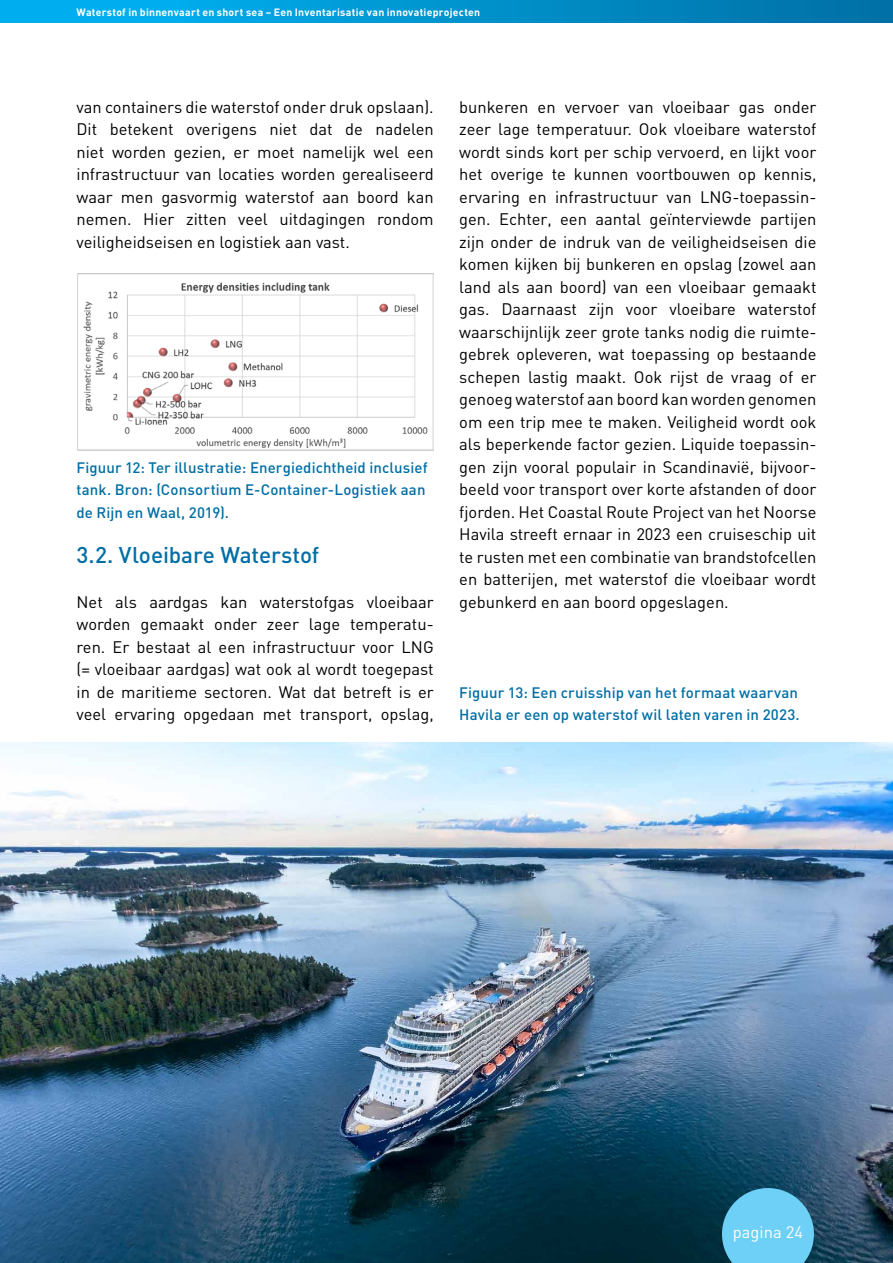
<style>
.page{position:relative;width:893px;height:1263px;background:#fff}
.page>*{position:absolute;margin:0;border:0;box-sizing:border-box;transform-origin:0 0}
.t1{font:500 22.5px "DIN";letter-spacing:-.005em;color:#006ea5}
.t2{font:16.5px/22.5px "DIN";color:#000;text-align:justify}
.t3{font:16.5px "DIN";color:#fff}
.t4{font:500 15px/22.5px "DIN";letter-spacing:.005em;color:#006ea5}
.t5{font:700 10.5px "DIN";letter-spacing:.02em;color:#fff}
</style>
<div class="page">
<img style="left:77px;top:273px;width:357px;height:177px">
<img style="left:0;top:742px;width:893px;height:521px">
<svg style="left:722px;top:1188px;width:92px;height:75px;background:#5eb8dc"></svg>
<div style="left:0;top:0;width:893px;height:22px;background:linear-gradient(to right,#00b7f8,#0071a5)"></div>
<p class="t5" style="left:77px;top:5px;width:405px">Waterstof in binnenvaart en short sea – Een Inventarisatie van innovatieprojecten</p>
<p class="t2" style="left:77px;top:95px;width:359px">van containers die waterstof onder druk opslaan).<br>Dit betekent overigens niet dat de nadelen niet worden gezien, er moet namelijk wel een infrastructuur van locaties worden gerealiseerd waar men gasvormig waterstof aan boord kan nemen. Hier zitten veel uitdagingen rondom veiligheidseisen en logistiek aan vast.</p>
<p class="t4" style="left:77px;top:455px;width:353px">Figuur 12: Ter illustratie: Energiedichtheid inclusief tank. Bron: (Consortium E-Container-Logistiek aan de Rijn en Waal, 2019).</p>
<h1 class="t1" style="left:77px;top:540px;width:244px">3.2. Vloeibare Waterstof</h1>
<p class="t2" style="left:77px;top:590px;width:359px">Net als aardgas kan waterstofgas vloeibaar worden gemaakt onder zeer lage temperatu&shy;ren. Er bestaat al een infrastructuur voor LNG (= vloeibaar aardgas) wat ook al wordt toegepast in de maritieme sectoren. Wat dat betreft is er veel ervaring opgedaan met transport, opslag,</p>
<p class="t2" style="left:459px;top:95px;width:359px">bunkeren en vervoer van vloeibaar gas onder zeer lage temperatuur. Ook vloeibare waterstof wordt sinds kort per schip vervoerd, en lijkt voor het overige te kunnen voortbouwen op kennis, ervaring en infrastructuur van LNG-toepassin&shy;gen. Echter, een aantal geïnterviewde partijen zijn onder de indruk van de veiligheidseisen die komen kijken bij bunkeren en opslag (zowel aan land als aan boord) van een vloeibaar gemaakt gas. Daarnaast zijn voor vloeibare waterstof waarschijnlijk zeer grote tanks nodig die ruimte&shy;gebrek opleveren, wat toepassing op bestaande schepen lastig maakt. Ook rijst de vraag of er genoeg waterstof aan boord kan worden genomen om een trip mee te maken. Veiligheid wordt ook als beperkende factor gezien. Liquide toepassin&shy;gen zijn vooral populair in Scandinavië, bijvoor&shy;beeld voor transport over korte afstanden of door fjorden. Het Coastal Route Project van het Noorse Havila streeft ernaar in 2023 een cruiseschip uit te rusten met een combinatie van brandstofcellen en batterijen, met waterstof die vloeibaar wordt gebunkerd en aan boord opgeslagen.</p>
<p class="t4" style="left:459px;top:680px;width:342px">Figuur 13: Een cruisship van het formaat waarvan<br>Havila er een op waterstof wil laten varen in 2023.</p>
<p class="t3" style="left:733px;top:1221px;width:72px">pagina 24</p>
</div>
